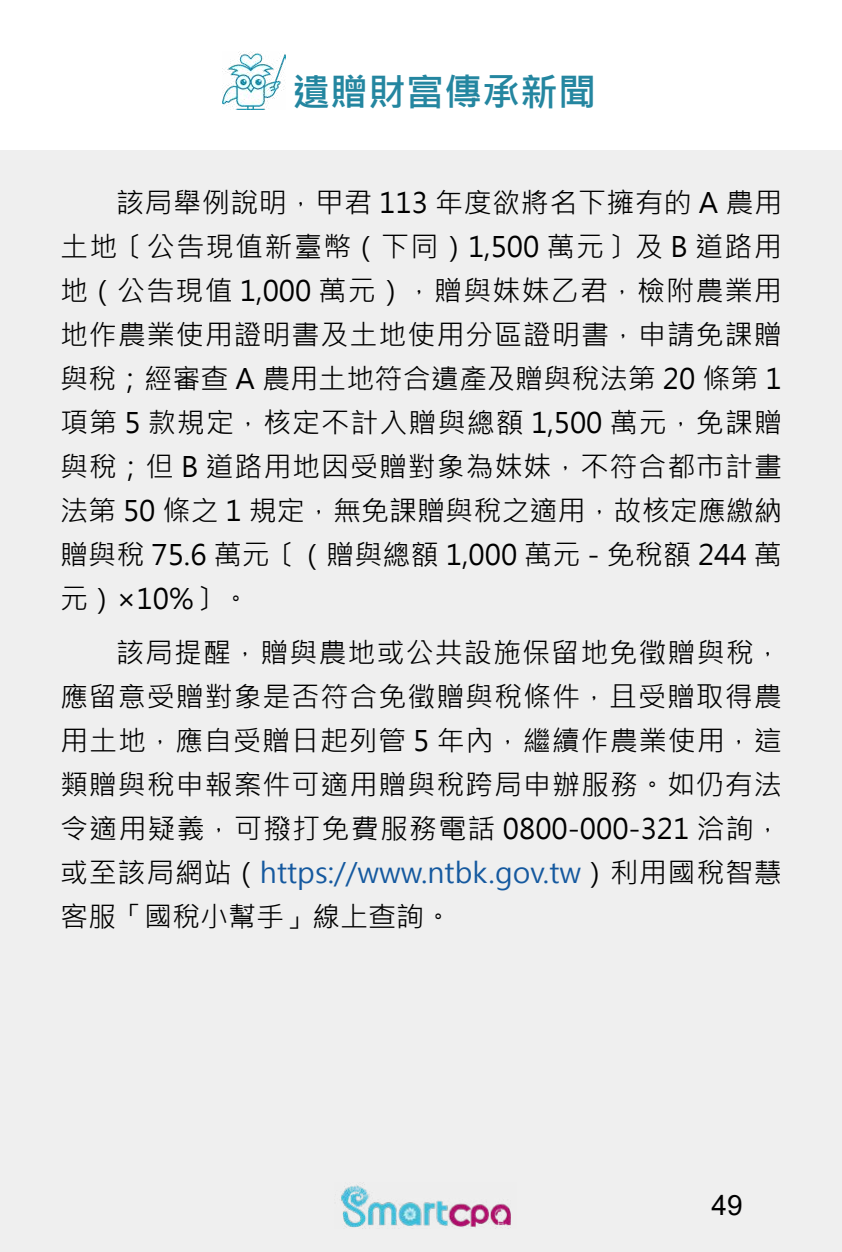
<style>
.page{position:relative;width:842px;height:1252px;background:#fff}
.page>*{position:absolute;margin:0;border:0;box-sizing:border-box;transform-origin:0 0}
.t1{font:700 38px "Microsoft Jheng Hei";color:#2486a0}
.t2{font:28px/44px "Microsoft Jheng Hei";color:#000;text-align:justify}
.t3{font:28px "Arial";color:#000}
.s1{color:#15599f}
</style>
<div class="page">
<div style="left:0;top:150px;width:842px;height:1102px;background:#efefef"></div>
<img style="left:341px;top:1182px;width:170px;height:46px">
<img style="left:223px;top:51px;width:63px;height:58px">
<h1 class="t1" style="left:292px;top:68px;width:305px">遺贈財富傳承新聞</h1>
<p class="t2" style="left:60px;top:181px;width:724px;text-indent:56px">該局舉例說明，甲君 113 年度欲將名下擁有的 A 農用土地〔公告現值新臺幣（下同）1,500 萬元〕及 B 道路用地（公告現值 1,000 萬元），贈與妹妹乙君，檢附農業用地作農業使用證明書及土地使用分區證明書，申請免課贈與稅；經審查 A 農用土地符合遺產及贈與稅法第 20 條第 1項第 5 款規定，核定不計入贈與總額 1,500 萬元，免課贈與稅；但 B 道路用地因受贈對象為妹妹，不符合都市計畫法第 50 條之 1 規定，無免課贈與稅之適用，故核定應繳納贈與稅 75.6 萬元〔（贈與總額 1,000 萬元 - 免稅額 244 萬元）×10%〕。</p>
<p class="t2" style="left:60px;top:631px;width:723px;text-indent:56px">該局提醒，贈與農地或公共設施保留地免徵贈與稅，應留意受贈對象是否符合免徵贈與稅條件，且受贈取得農用土地，應自受贈日起列管 5 年內，繼續作農業使用，這類贈與稅申報案件可適用贈與稅跨局申辦服務。如仍有法令適用疑義，可撥打免費服務電話 0800-000-321 洽詢，或至該局網站（<span class="s1">https://www.ntbk.gov.tw</span>）利用國稅智慧客服「國稅小幫手」線上查詢。</p>
<p class="t3" style="left:712px;top:1186px;width:33px">49</p>
</div>
